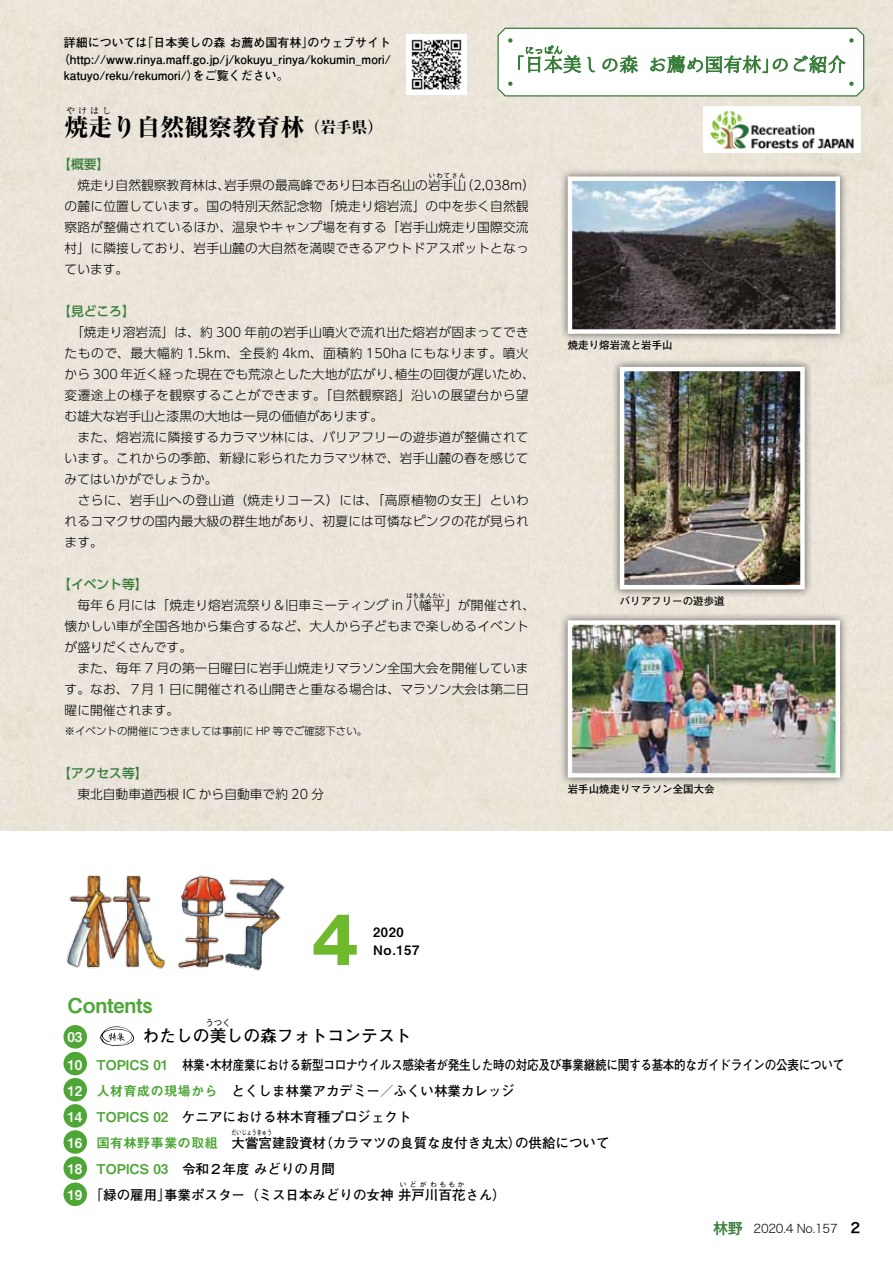
<style>
.page{position:relative;width:893px;height:1263px;background:#fff}
.page>*{position:absolute;margin:0;border:0;box-sizing:border-box;transform-origin:0 0}
.t1{font:700 63.75px "Gothic MB101 Pro";color:#6fba2c}
.t2{font:800 24px "Ryumin Pro";color:#000}
.t3{font:20.4px "Midashi Go Pro MB31";color:#4da635}
.t4{font:700 16.8px "Futo Go B101 Pro";color:#000}
.t5{font:800 15.75px "Ryumin Pro";color:#000}
.t6{font:15px "Hira Kaku Pro N W6";color:#387d39}
.t7{font:13.8px "Hira Kaku Pro W6";color:#000}
.t8{font:700 13.5px/26px "Futo Go B101 Pro";color:#000}
.t9{font:700 13.5px "Futo Go B101 Pro";letter-spacing:-.025em;color:#000;scale:.86 1}
.t10{font:13.5px "Midashi Go Pro MB31";color:#4da635}
.t11{font:13.5px "Midashi Go Pro MB31";color:#fff}
.t12{font:700 13.5px "Futo Go B101 Pro";color:#000;scale:.86 1}
.t13{font:12.9px "Midashi Go Pro MB31";letter-spacing:.05em;color:#000}
.t14{font:300 12.75px/21px "UD Shin Go Pro";letter-spacing:.01em;color:#000}
.t15{font:300 12.75px "UD Shin Go Pro";letter-spacing:.045em;color:#000}
.t16{font:500 12.75px "UD Shin Go Pro";color:#387d39}
.t17{font:700 12px "Futo Go B101 Pro";color:#000}
.t18{font:12px "Hira Kaku Std W2";letter-spacing:-.025em;color:#000}
.t19{font:700 10.5px "Futo Go B101 Pro";color:#000}
.t20{font:300 10.5px "UD Shin Go Pro";color:#000}
.t21{font:800 9px "Ryumin Pro";color:#000}
.t22{font:700 8.4px "Futo Go B101 Pro";color:#000}
.t23{font:700 6.75px "Futo Go B101 Pro";letter-spacing:.025em;color:#000;scale:.73 1}
.t24{font:700 6.75px "Futo Go B101 Pro";letter-spacing:.46em;color:#000}
.t25{font:300 6.3px "UD Shin Go Pro";letter-spacing:.01em;color:#000}
</style>
<div class="page">
<img style="left:66px;top:874px;width:219px;height:97px">
<div style="left:63px;top:1156px;width:24px;height:24px;background:#4da635;border-radius:50%"></div>
<div style="left:63px;top:1025px;width:24px;height:23px;background:#4da635;border-radius:50%"></div>
<div style="left:63px;top:1052px;width:24px;height:23px;background:#4da635;border-radius:50%"></div>
<div style="left:63px;top:1078px;width:24px;height:23px;background:#4da635;border-radius:50%"></div>
<div style="left:63px;top:1182px;width:24px;height:24px;background:#4da635;border-radius:50%"></div>
<div style="left:63px;top:1104px;width:24px;height:23px;background:#4da635;border-radius:50%"></div>
<div style="left:63px;top:1130px;width:24px;height:24px;background:#4da635;border-radius:50%"></div>
<svg style="left:100px;top:1026px;width:34px;height:20px"></svg>
<svg style="left:496px;top:11px;width:369px;height:86px"></svg>
<img style="left:710px;top:111px;width:144px;height:38px">
<img style="left:411px;top:39px;width:51px;height:51px">
<div style="left:559px;top:168px;width:289px;height:174px;background:#000;opacity:.6"></div>
<img style="left:573px;top:181px;width:262px;height:148px">
<div style="left:568px;top:176px;width:272px;height:158px;border:4px solid #fff"></div>
<div style="left:611px;top:358px;width:202px;height:240px;background:#000;opacity:.6"></div>
<img style="left:625px;top:372px;width:175px;height:212px">
<div style="left:620px;top:367px;width:185px;height:222px;border:4px solid #fff"></div>
<div style="left:559px;top:612px;width:289px;height:174px;background:#000;opacity:.6"></div>
<img style="left:573px;top:625px;width:262px;height:148px">
<div style="left:568px;top:620px;width:272px;height:158px;border:4px solid #fff"></div>
<p class="t17" style="left:307px;top:33px;width:85px">のウェブサイト</p>
<p class="t17" style="left:142px;top:33px;width:173px">「日本美しの森お薦め国有林」</p>
<p class="t17" style="left:64px;top:33px;width:85px">詳細については</p>
<p class="t17" style="left:58px;top:49px;width:335px">（http://www.rinya.maff.go j p. /j/ kokuyu_rinya/kokumin_mori/</p>
<p class="t17" style="left:193px;top:66px;width:97px">をご覧ください。</p>
<p class="t17" style="left:64px;top:66px;width:137px">katuyo/reku/rekumori ）/</p>
<h2 class="t2" style="left:65px;top:109px;width:242px">焼走り自然観察教育林</h2>
<p class="t21" style="left:66px;top:104px;width:46px">やけはし</p>
<p class="t5" style="left:305px;top:115px;width:80px">（岩手県(</p>
<p class="t16" style="left:58px;top:153px;width:52px">【概要【</p>
<p class="t25" style="left:429px;top:170px;width:38px">いわてさん</p>
<p class="t14" style="left:65px;top:174px;width:472px;text-indent:396px">（2,038m(の麓に位置しています。国の特別天然記念物「焼走り熔岩流」の中を歩く自然観察路が整備されているほか、温泉やキャンプ場を有する「岩手山焼走り国際交流村」に隣接しており、岩手山麓の大自然を満喫できるアウトドアスポットとなっています。</p>
<p class="t16" style="left:58px;top:300px;width:78px">【見どころ【</p>
<p class="t14" style="left:65px;top:321px;width:466px">　「焼走り溶岩流」は、約 300 年前の岩手山噴火で流れ出た熔岩が固まってでき</p>
<p class="t15" style="left:65px;top:342px;width:466px">たもので、最大幅約 1.5km、全長約 4km、面積約 150ha にもなります。噴火</p>
<p class="t14" style="left:395px;top:363px;width:142px">植生の回復が遅いため、</p>
<p class="t14" style="left:65px;top:174px;width:167px">　焼走り自然観察教育林は、</p>
<p class="t14" style="left:224px;top:174px;width:244px">岩手県の最高峰であり日本百名山の岩手山</p>
<p class="t14" style="left:65px;top:363px;width:466px">から 300 年近く経った現在でも荒涼とした大地が広がり、<br>変遷途上の様子を観察することができます。「自然観察路」沿いの展望台から望む雄大な岩手山と漆黒の大地は一見の価値があります。<br>　また、熔岩流に隣接するカラマツ林には、バリアフリーの遊歩道が整備されています。これからの季節、新緑に彩られたカラマツ林で、岩手山麓の春を感じてみてはいかがでしょうか。<br>　さらに、岩手山への登山道（焼走りコース）には、「高原植物の女王」といわれるコマクサの国内最大級の群生地があり、初夏には可憐なピンクの花が見られます。</p>
<p class="t16" style="left:58px;top:573px;width:91px">【イベント等【</p>
<p class="t14" style="left:65px;top:594px;width:472px">　毎年 6 月には「焼走り熔岩流祭り＆旧車ミーティング in 八幡平」が開催され、</p>
<p class="t25" style="left:406px;top:590px;width:40px">はちまんたい</p>
<p class="t14" style="left:65px;top:615px;width:466px">懐かしい車が全国各地から集合するなど、大人から子どもまで楽しめるイベントが盛りだくさんです。<br>　また、毎年 7 月の第一日曜日に岩手山焼走りマラソン全国大会を開催しています。なお、７月 1 日に開催される山開きと重なる場合は、マラソン大会は第二日曜に開催されます。</p>
<p class="t20" style="left:65px;top:722px;width:304px">※イベントの開催につきましては事前に HP 等でご確認下さい。</p>
<p class="t16" style="left:58px;top:762px;width:91px">【アクセス等【</p>
<p class="t14" style="left:65px;top:783px;width:261px">　東北自動車道西根 IC から自動車で約 20 分</p>
<p class="t19" style="left:568px;top:337px;width:106px">焼走り熔岩流と岩手山</p>
<p class="t19" style="left:620px;top:593px;width:106px">バリアフリーの遊歩道</p>
<p class="t19" style="left:568px;top:781px;width:148px">岩手山焼走りマラソン全国大会</p>
<h1 class="t1" style="left:311px;top:888px;width:50px">4</h1>
<p class="t13" style="left:373px;top:921px;width:32px">2020</p>
<p class="t13" style="left:373px;top:939px;width:48px">No.157</p>
<h3 class="t3" style="left:67px;top:989px;width:87px">Contents</h3>
<h3 class="t4" style="left:142px;top:1022px;width:271px">わたしの美しの森フォトコンテスト</h3>
<p class="t22" style="left:206px;top:1016px;width:27px">うつく</p>
<p class="t9" style="left:182px;top:1054px;width:772px">林業木材産業における新型コロナウイルス感染者が発生した時の対応及び事業継続に関する基本的なガイドラインの公表について</p>
<p class="t11" style="left:67px;top:1026px;width:17px">03</p>
<p class="t10" style="left:96px;top:1054px;width:73px">TOPICS 01</p>
<p class="t11" style="left:67px;top:1054px;width:17px">10</p>
<p class="t12" style="left:202px;top:1054px;width:15px">・</p>
<p class="t11" style="left:67px;top:1080px;width:17px">12</p>
<p class="t10" style="left:96px;top:1080px;width:123px">人材育成の現場から</p>
<p class="t8" style="left:231px;top:1076px;width:285px">とくしま林業アカデミー／ふくい林業カレッジ</p>
<p class="t11" style="left:67px;top:1106px;width:17px">14</p>
<p class="t10" style="left:96px;top:1106px;width:73px">TOPICS 02</p>
<p class="t8" style="left:182px;top:1102px;width:231px">ケニアにおける林木育種プロジェクト</p>
<p class="t11" style="left:67px;top:1132px;width:17px">16</p>
<p class="t11" style="left:67px;top:1158px;width:17px">18</p>
<p class="t23" style="left:232px;top:1127px;width:57px">だいじょうきゅう</p>
<p class="t8" style="left:182px;top:1128px;width:341px;text-indent:137px">（カラマツの良質な皮付き丸太）令和２年度みどりの月間</p>
<p class="t8" style="left:515px;top:1128px;width:96px">の供給について</p>
<p class="t8" style="left:231px;top:1128px;width:96px">大嘗宮建設資材</p>
<p class="t10" style="left:96px;top:1132px;width:123px">国有林野事業の取組</p>
<p class="t10" style="left:96px;top:1158px;width:73px">TOPICS 03</p>
<p class="t11" style="left:67px;top:1184px;width:17px">19</p>
<p class="t24" style="left:400px;top:1179px;width:66px">いどがわももか</p>
<p class="t8" style="left:164px;top:1180px;width:343px">事業ポスター（ミス日本みどりの女神井戸川百花さん(</p>
<p class="t8" style="left:90px;top:1180px;width:82px">「緑の雇用」</p>
<p class="t6" style="left:713px;top:1215px;width:31px">林野</p>
<p class="t18" style="left:754px;top:1219px;width:86px">2020.4 No.157</p>
<p class="t7" style="left:850px;top:1215px;width:11px">2</p>
</div>
